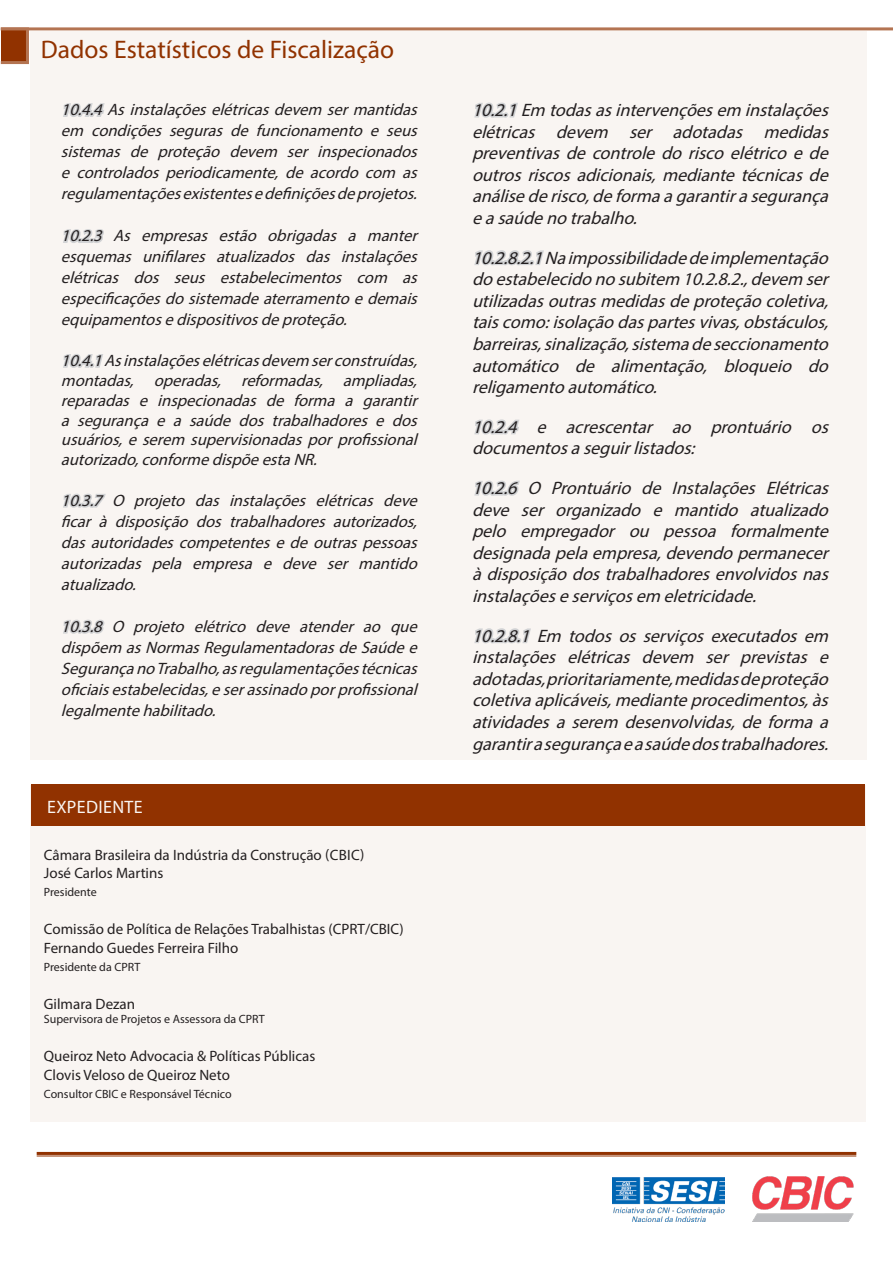
<style>
.page{position:relative;width:893px;height:1263px;background:#fff}
.page>*{position:absolute;margin:0;border:0;box-sizing:border-box;transform-origin:0 0}
.t1{font:25.5px "Myriad Pro";color:#913200}
.t2{font:italic 18px/21.6px "Myriad Pro";color:#231f20;text-align:justify}
.t3{font:18px "Myriad Pro";letter-spacing:.02em;color:#f9f5f2}
.t4{font:italic 16.5px/21px "Myriad Pro";color:#231f20;text-align:justify}
.t5{font:15px "Myriad Pro";color:#231f20}
.t6{font:12px "Myriad Pro";color:#231f20}
</style>
<div class="page">
<hr style="left:1px;top:27px;width:892px;height:3px;background:#b47452">
<div style="left:1px;top:29px;width:26px;height:34px;background:#913200"></div>
<div style="left:0;top:27px;width:29px;height:37px;border:3px solid #b47452"></div>
<hr style="left:37px;top:1152px;width:819px;height:3px;background:#913200">
<hr style="left:37px;top:1155px;width:819px;height:2px;background:#b47452">
<div style="left:30px;top:31px;width:836px;height:729px;background:#f9f5f2"></div>
<img style="left:612px;top:1177px;width:113px;height:44px">
<img style="left:753px;top:1176px;width:101px;height:45px">
<svg style="left:63px;top:103px;width:42px;height:14px"></svg>
<svg style="left:63px;top:229px;width:41px;height:14px"></svg>
<svg style="left:63px;top:354px;width:40px;height:14px"></svg>
<svg style="left:63px;top:493px;width:43px;height:15px"></svg>
<svg style="left:63px;top:619px;width:42px;height:15px"></svg>
<svg style="left:474px;top:102px;width:44px;height:16px"></svg>
<svg style="left:474px;top:250px;width:70px;height:16px"></svg>
<svg style="left:474px;top:419px;width:45px;height:16px"></svg>
<svg style="left:474px;top:480px;width:46px;height:16px"></svg>
<svg style="left:474px;top:628px;width:57px;height:16px"></svg>
<div style="left:30px;top:785px;width:835px;height:337px;background:#f9f5f2"></div>
<div style="left:31px;top:785px;width:834px;height:41px;background:#913200"></div>
<p class="t1" style="left:41px;top:34px;width:355px">Dados Estatísticos de Fiscalização</p>
<p class="t4" style="left:61px;top:99px;width:363px">10.4.4Asinstalaçõeselétricasdevem sermantidas em condições seguras de funcionamento e seus sistemas de proteção devem ser inspecionados e controlados periodicamente, de acordo com as regulamentaçõesexistentesedefiniçõesdeprojetos.</p>
<p class="t4" style="left:61px;top:225px;width:363px">10.2.3 As empresas estão obrigadas a manter esquemas unifilares atualizados das instalações elétricas dos seus estabelecimentos com as especificaçõesdosistemadeaterramentoedemais equipamentosedispositivosdeproteção.</p>
<p class="t4" style="left:61px;top:351px;width:363px;line-height:19.8px">10.4.1Asinstalaçõeselétricasdevem serconstruídas, montadas, operadas, reformadas, ampliadas, reparadas e inspecionadas de forma a garantir a segurança e a saúde dos trabalhadores e dos usuários,eserem supervisionadasporprofissional autorizado,conformedispõeestaNR.</p>
<p class="t4" style="left:61px;top:490px;width:363px">10.3.7 O projeto das instalações elétricas deve ficar à disposição dos trabalhadores autorizados, dasautoridadescompetentesedeoutraspessoas autorizadas pela empresa e deve ser mantido atualizado.</p>
<p class="t4" style="left:61px;top:616px;width:363px">10.3.8 O projeto elétrico deve atender ao que dispõem asNormasRegulamentadorasdeSaúdee SegurançanoTrabalho,asregulamentaçõestécnicas oficiaisestabelecidas,eserassinadoporprofissional legalmentehabilitado.</p>
<p class="t3" style="left:47px;top:796px;width:97px">EXPEDIENTE</p>
<p class="t5" style="left:44px;top:846px;width:322px">Câmara Brasileira da Indústria da Construção (CBIC)</p>
<p class="t5" style="left:44px;top:864px;width:121px">José Carlos Martins</p>
<p class="t6" style="left:44px;top:885px;width:54px">Presidente</p>
<p class="t5" style="left:44px;top:920px;width:361px">Comissão de Política de Relações Trabalhistas (CPRT/CBIC)</p>
<p class="t5" style="left:44px;top:939px;width:196px">Fernando Guedes Ferreira Filho</p>
<p class="t6" style="left:44px;top:960px;width:98px">Presidente da CPRT</p>
<p class="t5" style="left:44px;top:995px;width:93px">Gilmara Dezan</p>
<p class="t6" style="left:44px;top:1012px;width:222px">Supervisora de Projetos e Assessora da CPRT</p>
<p class="t5" style="left:44px;top:1046px;width:273px">Queiroz Neto Advocacia &amp; Políticas Públicas</p>
<p class="t5" style="left:44px;top:1066px;width:187px">Clovis Veloso de Queiroz Neto</p>
<p class="t6" style="left:44px;top:1087px;width:189px">Consultor CBIC e Responsável Técnico</p>
<p class="t2" style="left:472px;top:99px;width:363px">10.2.1Em todasasintervençõesem instalações elétricas devem ser adotadas medidas preventivasdecontroledoriscoelétricoede outrosriscosadicionais,mediantetécnicasde análisederisco,deformaagarantirasegurança easaúdenotrabalho.</p>
<p class="t2" style="left:472px;top:246px;width:363px">10.2.8.2.1Naimpossibilidadedeimplementação doestabelecidonosubitem 10.2.8.2.,devem ser utilizadasoutrasmedidasdeproteçãocoletiva, taiscomo:isolaçãodaspartesvivas,obstáculos, barreiras,sinalização,sistemadeseccionamento automático de alimentação, bloqueio do religamentoautomático.</p>
<p class="t2" style="left:472px;top:416px;width:363px">10.2.4 e acrescentar ao prontuário os documentosaseguirlistados:</p>
<p class="t2" style="left:472px;top:477px;width:363px">10.2.6 O Prontuário de Instalações Elétricas deve ser organizado e mantido atualizado pelo empregador ou pessoa formalmente designadapelaempresa,devendopermanecer àdisposiçãodostrabalhadoresenvolvidosnas instalaçõeseserviçosem eletricidade.</p>
<p class="t2" style="left:472px;top:624px;width:363px">10.2.8.1 Em todos os serviços executados em instalações elétricas devem ser previstas e adotadas,prioritariamente,medidasdeproteção coletivaaplicáveis,medianteprocedimentos,às atividades a serem desenvolvidas, de forma a garantirasegurançaeasaúdedostrabalhadores.</p>
</div>
